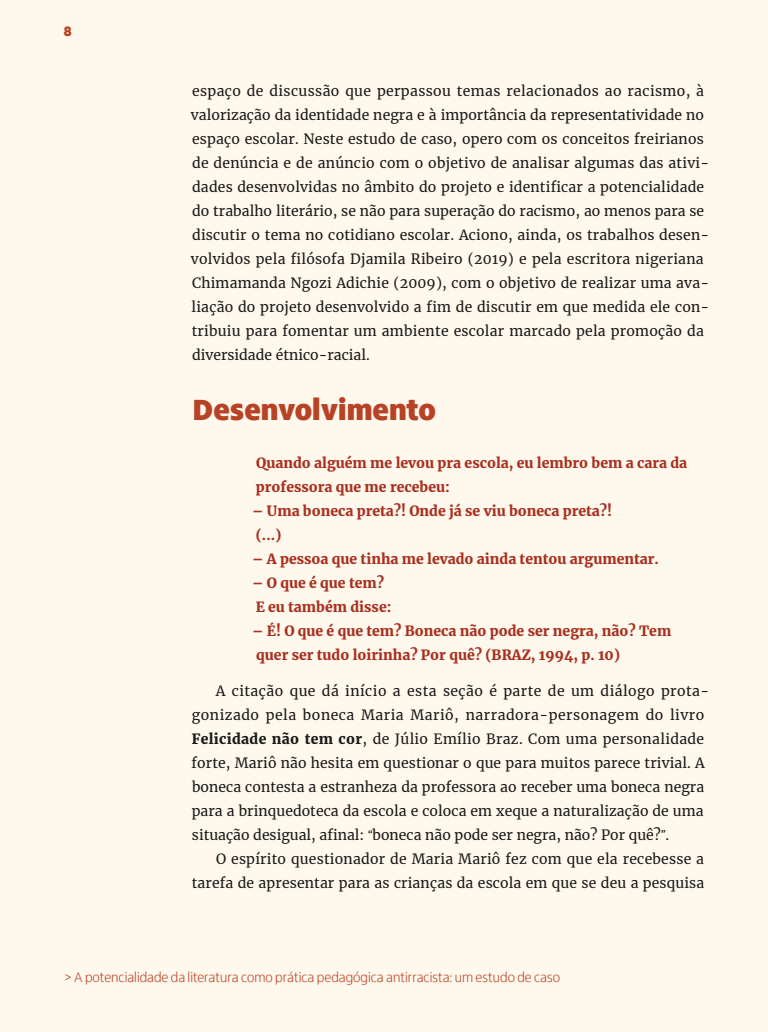
<style>
.page{position:relative;width:768px;height:1032px;background:#fff9ed}
.page>*{position:absolute;margin:0;border:0;box-sizing:border-box;transform-origin:0 0}
.t1{font:900 30px "Itau Display";color:#b84226}
.t2{font:14px/24px "Merriweather";letter-spacing:.01em;color:#1a1a1a}
.t3{font:900 14px/24px "Merriweather";color:#a83021}
.t4{font:300 14px "Itau Display";color:#b84226}
.t5{font:900 14px "Itau Display";color:#b84226}
.s1{font-weight:900}
.s2{font-family:"Faustina"}
</style>
<div class="page">
<p class="t5" style="left:64px;top:23px;width:9px">8</p>
<p class="t2" style="left:191px;top:79px;width:520px">espaço de discussão que perpassou temas relacionados ao racismo, à valorização da identidade negra e à importância da representatividade no espaço escolar. Neste estudo de caso, opero com os conceitos freirianos de denúncia e de anúncio com o objetivo de analisar algumas das ativi&shy;dades desenvolvidas no âmbito do projeto e identificar a potencialidade do trabalho literário, se não para superação do racismo, ao menos para se discutir o tema no cotidiano escolar. Aciono, ainda, os trabalhos desen&shy;volvidos pela filósofa Djamila Ribeiro (2019) e pela escritora nigeriana Chimamanda Ngozi Adichie (2009), com o objetivo de realizar uma ava&shy;liação do projeto desenvolvido a fim de discutir em que medida ele con&shy;tribuiu para fomentar um ambiente escolar marcado pela promoção da diversidade étnico-racial.</p>
<h1 class="t1" style="left:193px;top:392px;width:244px">Desenvolvimento</h1>
<p class="t3" style="left:256px;top:450px;width:433px">Quando alguém me levou pra escola, eu lembro bem a cara da professora que me recebeu:</p>
<p class="t3" style="left:252px;top:498px;width:361px">– Uma boneca preta?! Onde já se viu boneca preta?! (...)</p>
<p class="t3" style="left:252px;top:546px;width:408px">– A pessoa que tinha me levado ainda tentou argumentar.</p>
<p class="t3" style="left:252px;top:570px;width:141px">– O que é que tem?<br>E eu também disse:</p>
<p class="t3" style="left:252px;top:618px;width:421px">– É! O que é que tem? Boneca não pode ser negra, não? Tem quer ser tudo loirinha? Por quê? (BRAZ, 1994, p. 10)</p>
<p class="t2" style="left:192px;top:678px;width:519px;text-indent:24px">A citação que dá início a esta seção é parte de um diálogo prota&shy;gonizado pela boneca Maria Mariô, narradora-personagem do livro <span class="s1">Felicidade não tem cor</span>, de Júlio Emílio Braz. Com uma personalidade forte, Mariô não hesita em questionar o que para muitos parece trivial. A boneca contesta a estranheza da professora ao receber uma boneca negra para a brinquedoteca da escola e coloca em xeque a naturalização de uma situação desigual, afinal: <span class="s2">“</span>boneca não pode ser negra, não? Por quê?<span class="s2">”</span>.</p>
<p class="t2" style="left:192px;top:846px;width:514px;text-align:right">O espírito questionador de Maria Mariô fez com que ela recebesse a tarefa de apresentar para as crianças da escola em que se deu a pesquisa</p>
<p class="t4" style="left:64px;top:970px;width:498px">&gt; A potencialidade da literatura como prática pedagógica antirracista: um estudo de caso</p>
<p class="t4" style="left:74px;top:971px;width:570px">O quilombismo na literatura fricana e afro-brasileira: uma perspectiva identitária na educação escolar</p>
</div>
